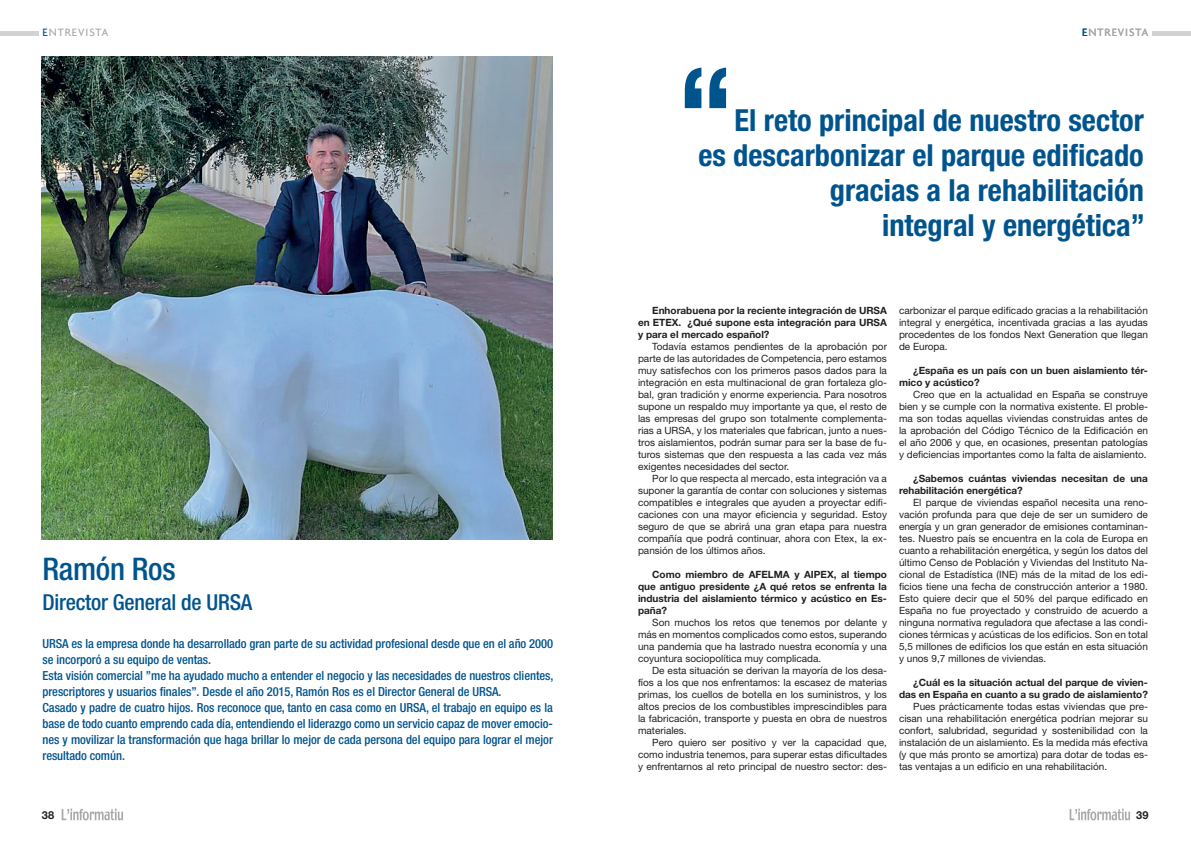
<style>
.page{position:relative;width:1191px;height:842px;background:#fff}
.page>*{position:absolute;margin:0;border:0;box-sizing:border-box;transform-origin:0 0}
.t1{font:700 condensed 126.2px "Helvetica Neue";color:#00548e}
.t2{font:500 condensed 31.2px "Helvetica Neue";letter-spacing:-.01em;color:#00548e}
.t3{font:700 condensed 30.4px/35px "Helvetica Neue";color:#00548e;text-align:right}
.t4{font:500 condensed 22px "Helvetica Neue";letter-spacing:-.01em;color:#00548e}
.t5{font:500 condensed 12.5px/16px "Helvetica Neue";letter-spacing:-.005em;color:#00548e}
.t6{font:500 11.5px "Agenda";letter-spacing:.08em;color:#a8a9ad}
.t7{font:700 11px "Helvetica Neue";color:#231f20}
.Cuerpo{font:10px/12px "Helvetica Neue";color:#231f20;text-align:justify}
.t8{font:700 10px/12px "Helvetica Neue";color:#231f20;text-align:justify}
.s1{color:#00548e}
</style>
<div class="page">
<img style="left:61px;top:808px;width:62px;height:12px">
<div style="left:0;top:31px;width:39px;height:5px;background:#d1d2d4"></div>
<img style="left:1069px;top:808px;width:61px;height:12px">
<div style="left:1152px;top:31px;width:39px;height:5px;background:#d1d2d4"></div>
<img style="left:42px;top:56px;width:511px;height:484px">
<p class="t6" style="left:43px;top:25px;width:68px"><span class="s1">E</span>NTREVISTA</p>
<p class="t2" style="left:43px;top:551px;width:135px">Ramón Ros</p>
<p class="t4" style="left:43px;top:589px;width:211px">Director General de URSA</p>
<p class="t5" style="left:43px;top:636px;width:512px">URSA es la empresa donde ha desarrollado gran parte de su actividad profesional desde que en el año 2000 se incorporó a su equipo de ventas.</p>
<p class="t5" style="left:43px;top:668px;width:512px">Esta visión comercial ”me ha ayudado mucho a entender el negocio y las necesidades de nuestros clientes, prescriptores y usuarios finales”. Desde el año 2015, Ramón Ros es el Director General de URSA.</p>
<p class="t5" style="left:43px;top:700px;width:512px;text-align:justify">Casado y padre de cuatro hijos. Ros reconoce que, tanto en casa como en URSA, el trabajo en equipo es la base de todo cuanto emprendo cada día, entendiendo el liderazgo como un servicio capaz de mover emocio&shy;nes y movilizar la transformación que haga brillar lo mejor de cada persona del equipo para lograr el mejor resultado común.</p>
<p class="t7" style="left:42px;top:808px;width:14px">38</p>
<p class="t6" style="left:1082px;top:25px;width:68px"><span class="s1">E</span>NTREVISTA</p>
<p class="t1" style="left:676px;top:36px;width:60px">“</p>
<p class="t3" style="left:734px;top:102px;width:411px">El reto principal de nuestro sector</p>
<p class="t3" style="left:698px;top:137px;width:447px">es descarbonizar el parque edificado gracias a la rehabilitación</p>
<p class="t3" style="left:882px;top:207px;width:264px">integral y energética”</p>
<p class="t8" style="left:638px;top:304px;width:250px;text-indent:14px">Enhorabuena por la reciente integración de URSA en ETEX. ¿Qué supone esta integración para URSA y para el mercado español?</p>
<p class="Cuerpo" style="left:638px;top:340px;width:250px;text-indent:14px">Todavía estamos pendientes de la aprobación por parte de las autoridades de Competencia, pero estamos muy satisfechos con los primeros pasos dados para la integración en esta multinacional de gran fortaleza glo&shy;bal, gran tradición y enorme experiencia. Para nosotros supone un respaldo muy importante ya que, el resto de las empresas del grupo son totalmente complementa&shy;rias a URSA, y los materiales que fabrican, junto a nues&shy;tros aislamientos, podrán sumar para ser la base de fu&shy;turos sistemas que den respuesta a las cada vez más exigentes necesidades del sector.</p>
<p class="Cuerpo" style="left:638px;top:472px;width:250px;text-indent:14px">Por lo que respecta al mercado, esta integración va a suponer la garantía de contar con soluciones y sistemas compatibles e integrales que ayuden a proyectar edifi&shy;caciones con una mayor eficiencia y seguridad. Estoy seguro de que se abrirá una gran etapa para nuestra compañía que podrá continuar, ahora con Etex, la ex&shy;pansión de los últimos años.</p>
<p class="t8" style="left:638px;top:568px;width:250px;text-indent:14px">Como miembro de AFELMA y AIPEX, al tiempo que antiguo presidente ¿A qué retos se enfrenta la industria del aislamiento térmico y acústico en Es&shy;paña?</p>
<p class="Cuerpo" style="left:638px;top:616px;width:250px;text-indent:14px">Son muchos los retos que tenemos por delante y más en momentos complicados como estos, superando una pandemia que ha lastrado nuestra economía y una coyuntura sociopolítica muy complicada.</p>
<p class="Cuerpo" style="left:638px;top:664px;width:250px;text-indent:14px">De esta situación se derivan la mayoría de los desa&shy;fíos a los que nos enfrentamos: la escasez de materias primas, los cuellos de botella en los suministros, y los altos precios de los combustibles imprescindibles para la fabricación, transporte y puesta en obra de nuestros materiales.</p>
<p class="Cuerpo" style="left:638px;top:736px;width:250px;text-indent:14px">Pero quiero ser positivo y ver la capacidad que, como industria tenemos, para superar estas dificultades y enfrentarnos al reto principal de nuestro sector: des-</p>
<p class="Cuerpo" style="left:899px;top:304px;width:250px">carbonizar el parque edificado gracias a la rehabilitación integral y energética, incentivada gracias a las ayudas procedentes de los fondos Next Generation que llegan de Europa.</p>
<p class="t8" style="left:899px;top:364px;width:250px;text-indent:14px">¿España es un país con un buen aislamiento tér&shy;mico y acústico?</p>
<p class="Cuerpo" style="left:899px;top:388px;width:250px;text-indent:14px">Creo que en la actualidad en España se construye bien y se cumple con la normativa existente. El proble&shy;ma son todas aquellas viviendas construidas antes de la aprobación del Código Técnico de la Edificación en el año 2006 y que, en ocasiones, presentan patologías y deficiencias importantes como la falta de aislamiento.</p>
<p class="t8" style="left:899px;top:472px;width:250px;text-indent:14px">¿Sabemos cuántas viviendas necesitan de una rehabilitación energética?</p>
<p class="Cuerpo" style="left:899px;top:496px;width:250px;text-indent:14px">El parque de viviendas español necesita una reno&shy;vación profunda para que deje de ser un sumidero de energía y un gran generador de emisiones contaminan&shy;tes. Nuestro país se encuentra en la cola de Europa en cuanto a rehabilitación energética, y según los datos del último Censo de Población y Viviendas del Instituto Na&shy;cional de Estadística (INE) más de la mitad de los edi&shy;ficios tiene una fecha de construcción anterior a 1980.<br>Esto quiere decir que el 50% del parque edificado en España no fue proyectado y construido de acuerdo a ninguna normativa reguladora que afectase a las condi&shy;ciones térmicas y acústicas de los edificios. Son en total 5,5 millones de edificios los que están en esta situación y unos 9,7 millones de viviendas.</p>
<p class="t8" style="left:899px;top:676px;width:250px;text-align:right">¿Cuál es la situación actual del parque de vivien&shy;das en España en cuanto a su grado de aislamiento?</p>
<p class="Cuerpo" style="left:899px;top:700px;width:250px;text-indent:14px">Pues prácticamente todas estas viviendas que pre&shy;cisan una rehabilitación energética podrían mejorar su confort, salubridad, seguridad y sostenibilidad con la instalación de un aislamiento. Es la medida más efectiva (y que más pronto se amortiza) para dotar de todas es&shy;tas ventajas a un edificio en una rehabilitación.</p>
<p class="t7" style="left:1136px;top:808px;width:14px">39</p>
</div>
